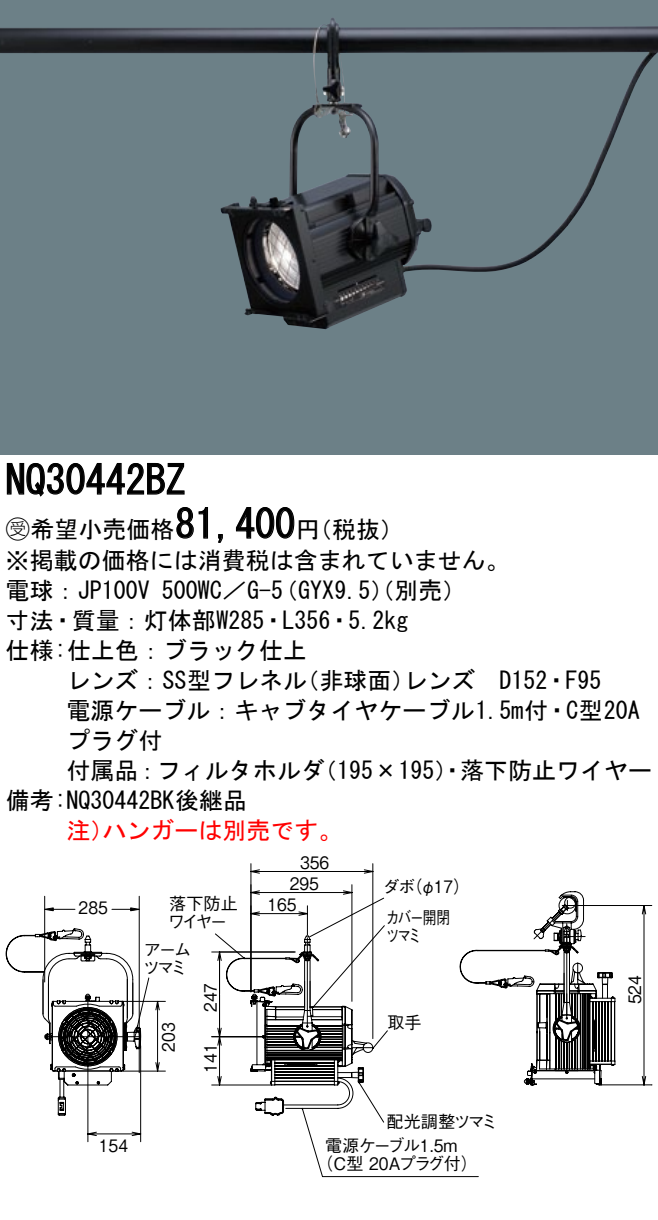
<style>
.page{position:relative;width:658px;height:1220px;background:#fff}
.page>*{position:absolute;margin:0;border:0;box-sizing:border-box;transform-origin:0 0}
.t1{font:40px "MS Gothic";color:#000}
.t2{font:24px/30px "MS Gothic";color:#000}
.t3{font:24px "MS Gothic";color:#f00}
.t4{font:17.2px "Gothic BBB Pro Medium 90 pv RKSJ H";color:#000;scale:.9 1}
.t5{font:17.2px/18.4px "Gothic BBB Pro Medium 90 pv RKSJ H";letter-spacing:-.055em;color:#000}
.t6{font:17.2px/18.4px "Gothic BBB Pro Medium 90 pv RKSJ H";color:#000}
.t7{font:17.2px/18.4px "Gothic BBB Pro Medium 90 pv RKSJ H";letter-spacing:-.105em;color:#000;scale:.8 1}
.t8{font:17.2px/18.4px "Gothic BBB Pro Medium 90 pv RKSJ H";letter-spacing:-.07em;color:#000}
.t9{font:17.2px "Gothic BBB Pro Medium 90 pv RKSJ H";letter-spacing:-.05em;color:#000}
.s1{font-family:"Ford Classification 1"}
</style>
<div class="page">
<div style="left:0;top:0;width:658px;height:454px;background:#6c8087"></div>
<img style="left:0;top:18px;width:658px;height:311px">
<svg style="left:6px;top:463px;width:179px;height:34px"></svg>
<svg style="left:176px;top:507px;width:32px;height:32px"></svg>
<svg style="left:218px;top:534px;width:5px;height:9px"></svg>
<svg style="left:236px;top:507px;width:59px;height:32px"></svg>
<svg style="left:6px;top:863px;width:382px;height:279px"></svg>
<svg style="left:459px;top:891px;width:193px;height:194px"></svg>
<h1 class="t1" style="left:6px;top:460px;width:182px">NQ30442BZ</h1>
<h1 class="t1" style="left:175px;top:504px;width:121px">81,400</h1>
<p class="t2" style="left:6px;top:514px;width:170px"><span class="s1">B</span>希望小売価格</p>
<p class="t2" style="left:6px;top:545px;width:505px">※掲載の価格には消費税は含まれていません。</p>
<p class="t2" style="left:274px;top:575px;width:193px">（GYX9.5）（別売(</p>
<p class="t2" style="left:296px;top:514px;width:109px">（円税抜(</p>
<p class="t2" style="left:6px;top:575px;width:145px">電球：JP100V</p>
<p class="t2" style="left:6px;top:605px;width:404px">寸法・質量：灯体部W285・L356・5.2kg</p>
<p class="t2" style="left:6px;top:635px;width:303px">仕様:仕上色：ブラック仕上</p>
<p class="t2" style="left:162px;top:575px;width:123px">500WC／G-5</p>
<p class="t2" style="left:66px;top:665px;width:242px">レンズ：SS型フレネル</p>
<p class="t2" style="left:66px;top:695px;width:574px">電源ケーブル：キャブタイヤケーブル1.5m付・C型20A</p>
<p class="t2" style="left:66px;top:725px;width:97px">プラグ付</p>
<p class="t2" style="left:460px;top:755px;width:193px">落下防止ワイヤー</p>
<p class="t2" style="left:403px;top:665px;width:199px">レンズ　D152・F95</p>
<p class="t2" style="left:295px;top:665px;width:122px">（非球面）</p>
<p class="t2" style="left:6px;top:755px;width:321px;text-indent:61px">付属品：フィルタホルダ備考:NQ30442BK後継品</p>
<p class="t3" style="left:102px;top:818px;width:242px">ハンガーは別売です。</p>
<p class="t2" style="left:313px;top:755px;width:153px">（195×195）・</p>
<p class="t3" style="left:66px;top:818px;width:49px">注）</p>
<p class="t4" style="left:79px;top:893px;width:34px">285</p>
<p class="t8" style="left:168px;top:892px;width:72px">落下防止ワイヤー</p>
<p class="t6" style="left:143px;top:937px;width:50px">アームツマミ</p>
<p class="t4" style="left:154px;top:1051px;width:34px;rotate:-90deg">203</p>
<p class="t4" style="left:196px;top:1011px;width:34px;rotate:-90deg">247</p>
<p class="t4" style="left:196px;top:1072px;width:34px;rotate:-90deg">141</p>
<p class="t4" style="left:99px;top:1131px;width:34px">154</p>
<p class="t4" style="left:300px;top:848px;width:34px">356</p>
<p class="t4" style="left:290px;top:869px;width:34px">295</p>
<p class="t4" style="left:267px;top:890px;width:34px">165</p>
<p class="t6" style="left:405px;top:875px;width:66px">（φ17(</p>
<p class="t6" style="left:383px;top:875px;width:34px">ダボ</p>
<p class="t7" style="left:386px;top:905px;width:82px">カバー開閉ツマミ</p>
<p class="t6" style="left:387px;top:1010px;width:36px">取手</p>
<p class="t9" style="left:386px;top:1106px;width:113px">配光調整ツマミ</p>
<p class="t5" style="left:316px;top:1133px;width:163px;text-indent:9px">電源ケーブル1.5m（C型 20Aプラグ付(</p>
<p class="t4" style="left:621px;top:1003px;width:34px;rotate:-90deg">524</p>
</div>
